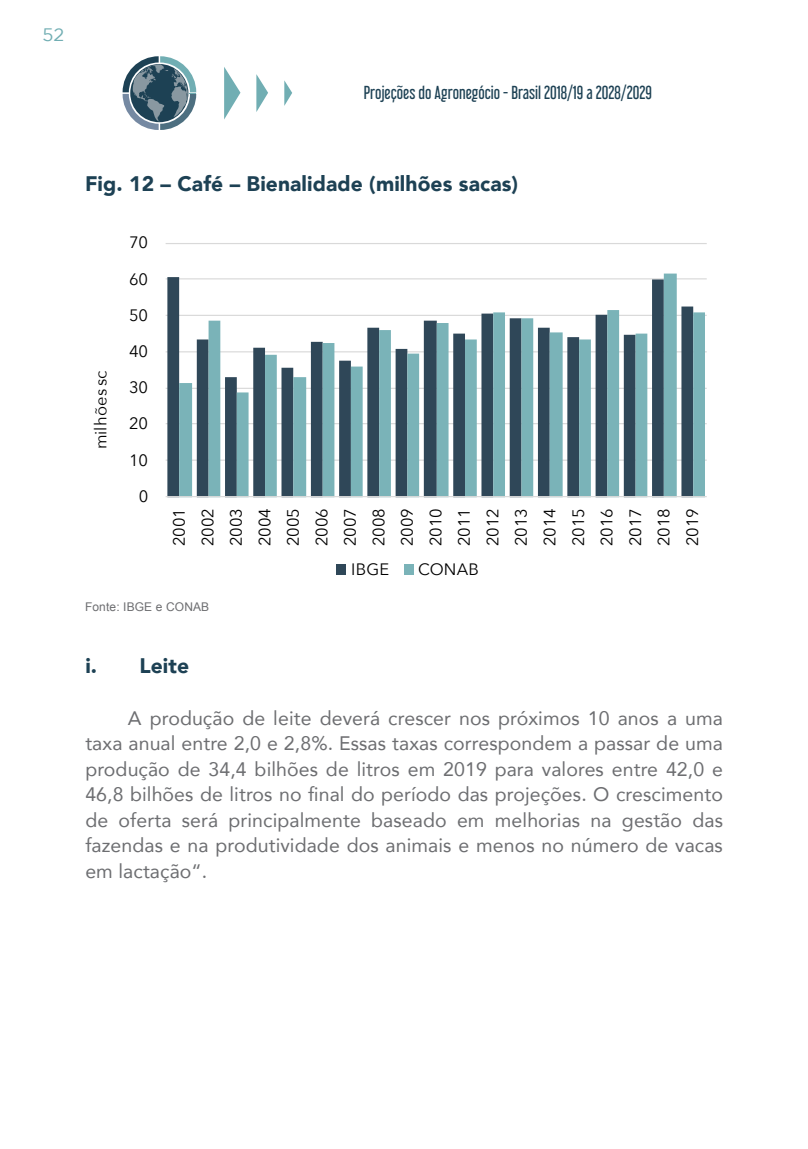
<style>
.page{position:relative;width:808px;height:1149px;background:#fff}
.page>*{position:absolute;margin:0;border:0;box-sizing:border-box;transform-origin:0 0}
.t1{font:900 21px "Avenir";letter-spacing:.005em;color:#1d4154}
.t2{font:19.5px/25.5px "Avenir";letter-spacing:.005em;color:#6d6e71;text-align:justify}
.t3{font:18px "Gotham";color:#71aeb3}
.t4{font:16.5px/28.5px "Avenir Next";letter-spacing:-.01em;color:#000;text-align:justify}
.t5{font:16.5px "Libel Suit Rg";color:#1d4154}
.t6{font:12px "Arial";letter-spacing:.01em;color:#6d6e71}
</style>
<div class="page">
<svg style="left:224px;top:67px;width:16px;height:52px"></svg>
<svg style="left:256px;top:74px;width:12px;height:38px"></svg>
<svg style="left:284px;top:80px;width:8px;height:26px"></svg>
<svg style="left:123px;top:56px;width:73px;height:74px"></svg>
<img style="left:147px;top:64px;width:18px;height:9px">
<hr style="left:166px;top:459px;width:541px;height:1px;background:#d9d9d9">
<hr style="left:166px;top:423px;width:541px;height:1px;background:#d9d9d9">
<hr style="left:166px;top:387px;width:541px;height:2px;background:#d9d9d9">
<hr style="left:166px;top:351px;width:541px;height:1px;background:#d9d9d9">
<hr style="left:166px;top:315px;width:541px;height:1px;background:#d9d9d9">
<hr style="left:166px;top:278px;width:541px;height:1px;background:#d9d9d9">
<hr style="left:166px;top:243px;width:541px;height:1px;background:#d9d9d9">
<svg style="left:167px;top:277px;width:12px;height:219px;background:#354d5d"></svg>
<svg style="left:179px;top:273px;width:526px;height:223px"></svg>
<hr style="left:166px;top:496px;width:541px;height:1px;background:#d9d9d9">
<div style="left:337px;top:564px;width:9px;height:10px;background:#2f4758"></div>
<div style="left:404px;top:564px;width:9px;height:10px;background:#7ab3b8"></div>
<p class="t3" style="left:43px;top:25px;width:23px">52</p>
<p class="t5" style="left:364px;top:79px;width:290px">Projeções do Agronegócio - Brasil 2018/19 a 2028/2029</p>
<p class="t1" style="left:85px;top:166px;width:435px">Fig. 12 – Café – Bienalidade (milhões sacas)</p>
<p class="t4" style="left:129px;top:228px;width:20px">70</p>
<p class="t4" style="left:129px;top:264px;width:20px">60</p>
<p class="t4" style="left:129px;top:300px;width:20px">50</p>
<p class="t4" style="left:86px;top:449px;width:80px;rotate:-90deg">milhões sc</p>
<p class="t4" style="left:129px;top:336px;width:20px">40</p>
<p class="t4" style="left:129px;top:372px;width:20px">30</p>
<p class="t4" style="left:129px;top:408px;width:20px">20</p>
<p class="t4" style="left:129px;top:445px;width:20px">10</p>
<p class="t4" style="left:139px;top:481px;width:11px">0</p>
<p class="t4" style="left:164px;top:546px;width:39px;rotate:-90deg">2001<br>2002<br>2003<br>2004<br>2005<br>2006<br>2007<br>2008<br>2009<br>2010<br>2011<br>2012<br>2013<br>2014<br>2015<br>2016<br>2017<br>2018<br>2019</p>
<p class="t4" style="left:351px;top:554px;width:39px">IBGE</p>
<p class="t4" style="left:418px;top:554px;width:63px">CONAB</p>
<p class="t6" style="left:85px;top:599px;width:126px">Fonte: IBGE e CONAB</p>
<p class="t1" style="left:85px;top:648px;width:105px">i. Leite</p>
<p class="t2" style="left:85px;top:704px;width:639px;text-indent:43px">A produção de leite deverá crescer nos próximos 10 anos a uma taxa anual entre 2,0 e 2,8%. Essas taxas correspondem a passar de uma produção de 34,4 bilhões de litros em 2019 para valores entre 42,0 e 46,8 bilhões de litros no final do período das projeções. O crescimento de oferta será principalmente baseado em melhorias na gestão das fazendas e na produtividade dos animais e menos no número de vacas em lactação“.</p>
</div>
